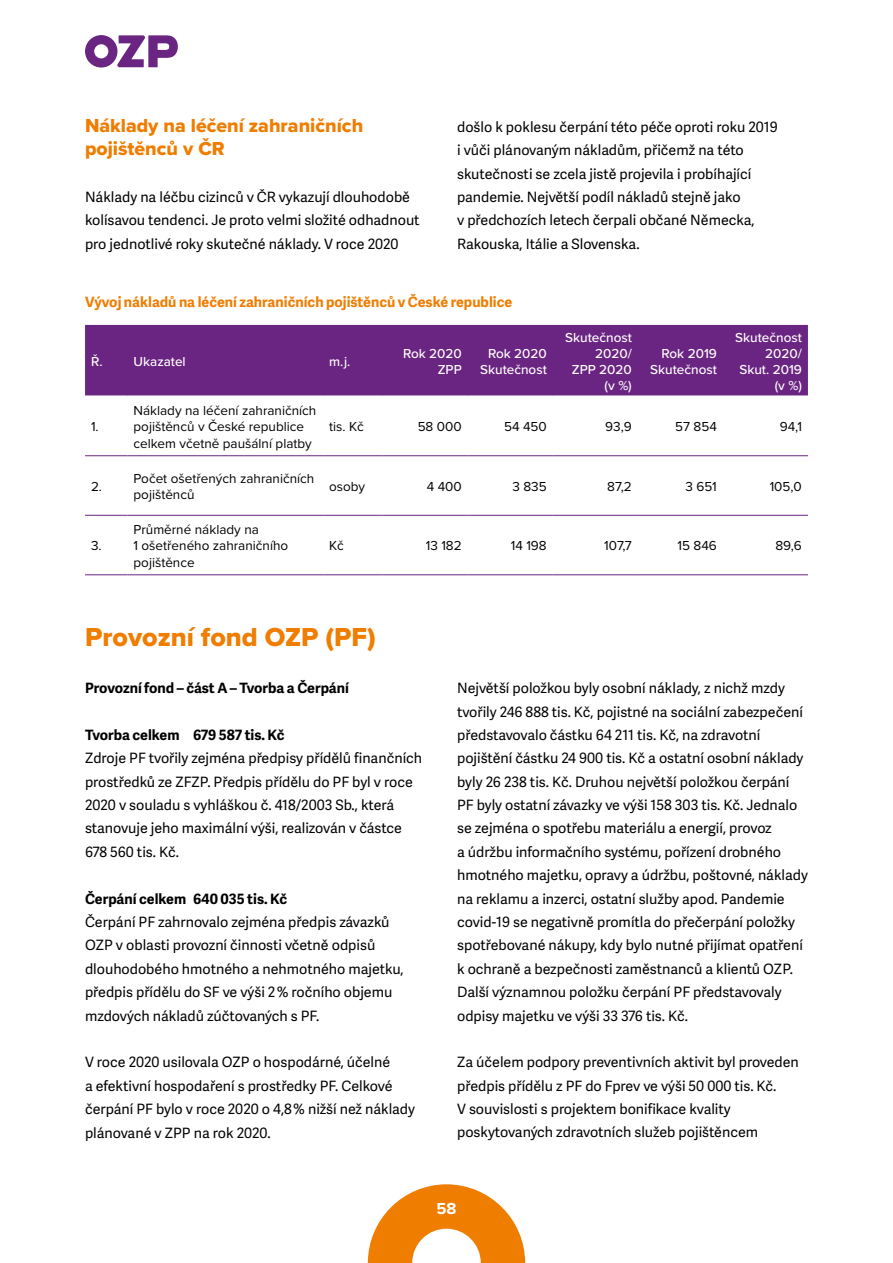
<style>
.page{position:relative;width:893px;height:1263px;background:#fff}
.page>*{position:absolute;margin:0;border:0;box-sizing:border-box;transform-origin:0 0}
.t1{font:27px "Proxima Nova Extrabld";color:#ef7d00}
.t2{font:19.5px/23.4px "Proxima Nova Extrabld";color:#ef7d00}
.t3{font:700 16.5px "Proxima Nova";color:#fff}
.t4{font:14.25px/23.4px "Adelle Sans";color:#000}
.t5{font:700 14.25px "Adelle Sans";color:#ef7d00}
.t6{font:700 14.25px "Adelle Sans";color:#000}
.t7{font:13.5px/16.2px "Proxima Nova";color:#000}
.t8{font:500 13.5px/16.2px "Proxima Nova";color:#fff;text-align:right}
.s1{font-weight:700}
</style>
<div class="page">
<svg style="left:368px;top:1184px;width:157px;height:79px"></svg>
<svg style="left:85px;top:35px;width:93px;height:33px"></svg>
<div style="left:85px;top:325px;width:723px;height:70px;background:#6a2481"></div>
<hr style="left:85px;top:455px;width:43px;height:1px;background:#6a2481">
<hr style="left:128px;top:455px;width:195px;height:1px;background:#6a2481">
<hr style="left:323px;top:455px;width:60px;height:1px;background:#6a2481">
<hr style="left:383px;top:455px;width:85px;height:1px;background:#6a2481">
<hr style="left:468px;top:455px;width:85px;height:1px;background:#6a2481">
<hr style="left:553px;top:455px;width:85px;height:1px;background:#6a2481">
<hr style="left:638px;top:455px;width:85px;height:1px;background:#6a2481">
<hr style="left:723px;top:455px;width:85px;height:1px;background:#6a2481">
<hr style="left:85px;top:515px;width:43px;height:1px;background:#6a2481">
<hr style="left:128px;top:515px;width:195px;height:1px;background:#6a2481">
<hr style="left:323px;top:515px;width:60px;height:1px;background:#6a2481">
<hr style="left:383px;top:515px;width:85px;height:1px;background:#6a2481">
<hr style="left:468px;top:515px;width:85px;height:1px;background:#6a2481">
<hr style="left:553px;top:515px;width:85px;height:1px;background:#6a2481">
<hr style="left:638px;top:515px;width:85px;height:1px;background:#6a2481">
<hr style="left:723px;top:515px;width:85px;height:1px;background:#6a2481">
<hr style="left:85px;top:574px;width:43px;height:1px;background:#6a2481">
<hr style="left:128px;top:574px;width:195px;height:1px;background:#6a2481">
<hr style="left:323px;top:574px;width:60px;height:1px;background:#6a2481">
<hr style="left:383px;top:574px;width:85px;height:1px;background:#6a2481">
<hr style="left:468px;top:574px;width:85px;height:1px;background:#6a2481">
<hr style="left:553px;top:574px;width:85px;height:1px;background:#6a2481">
<hr style="left:638px;top:574px;width:85px;height:1px;background:#6a2481">
<hr style="left:723px;top:574px;width:85px;height:1px;background:#6a2481">
<p class="t2" style="left:85px;top:113px;width:280px">Náklady na léčení zahraničních pojištěnců v ČR</p>
<p class="t4" style="left:85px;top:185px;width:336px">Náklady na léčbu cizinců v ČR vykazují dlouhodobě kolísavou tendenci. Je proto velmi složité odhadnout pro jednotlivé roky skutečné náklady. V roce 2020</p>
<p class="t4" style="left:457px;top:115px;width:322px">došlo k poklesu čerpání této péče oproti roku 2019 i vůči plánovaným nákladům, přičemž na této skutečnosti se zcela jistě projevila i probíhající pandemie. Největší podíl nákladů stejně jako<br>v předchozích letech čerpali občané Německa, Rakouska, Itálie a Slovenska.</p>
<p class="t5" style="left:85px;top:291px;width:429px">Vývoj nákladů na léčení zahraničních pojištěnců v České republice</p>
<p class="t8" style="left:91px;top:353px;width:96px">Ř. Ukazatel</p>
<p class="t8" style="left:329px;top:353px;width:23px">m.j.</p>
<p class="t8" style="left:403px;top:345px;width:60px">Rok 2020<br>ZPP</p>
<p class="t8" style="left:480px;top:345px;width:68px;text-align:center">Rok 2020<br>Skutečnost</p>
<p class="t8" style="left:565px;top:328px;width:68px">Skutečnost<br>2020/<br>ZPP 2020 (v %)</p>
<p class="t8" style="left:650px;top:345px;width:68px">Rok 2019<br>Skutečnost</p>
<p class="t8" style="left:735px;top:328px;width:68px">Skutečnost<br>2020/<br>Skut. 2019 (v %)</p>
<p class="t7" style="left:91px;top:418px;width:9px">1.</p>
<p class="t7" style="left:134px;top:402px;width:184px">Náklady na léčení zahraničních pojištěnců v České republice celkem včetně paušální platby</p>
<p class="t7" style="left:329px;top:418px;width:36px">tis. Kč</p>
<p class="t7" style="left:418px;top:418px;width:46px">58 000</p>
<p class="t7" style="left:504px;top:418px;width:44px">54 450</p>
<p class="t7" style="left:605px;top:418px;width:28px">93,9</p>
<p class="t7" style="left:675px;top:418px;width:43px">57 854</p>
<p class="t7" style="left:780px;top:418px;width:24px">94,1</p>
<p class="t7" style="left:91px;top:478px;width:13px">2.</p>
<p class="t7" style="left:134px;top:469px;width:182px">Počet ošetřených zahraničních pojištěnců</p>
<p class="t7" style="left:329px;top:478px;width:38px">osoby</p>
<p class="t7" style="left:427px;top:478px;width:37px">4 400</p>
<p class="t7" style="left:512px;top:478px;width:36px">3 835</p>
<p class="t7" style="left:607px;top:478px;width:26px">87,2</p>
<p class="t7" style="left:685px;top:478px;width:33px">3 651</p>
<p class="t7" style="left:770px;top:478px;width:34px">105,0</p>
<p class="t7" style="left:91px;top:537px;width:12px">3.</p>
<p class="t7" style="left:134px;top:521px;width:156px">Průměrné náklady na<br>1 ošetřeného zahraničního pojištěnce</p>
<p class="t7" style="left:329px;top:537px;width:16px">Kč</p>
<p class="t7" style="left:426px;top:537px;width:37px">13 182</p>
<p class="t7" style="left:511px;top:537px;width:37px">14 198</p>
<p class="t7" style="left:604px;top:537px;width:29px">107,7</p>
<p class="t7" style="left:677px;top:537px;width:41px">15 846</p>
<p class="t7" style="left:775px;top:537px;width:28px">89,6</p>
<p class="t1" style="left:85px;top:617px;width:199px">Provozní fond OZP</p>
<p class="t1" style="left:325px;top:617px;width:52px">(PF)</p>
<p class="t6" style="left:85px;top:678px;width:265px">Provozní fond – část A – Tvorba a Čerpání</p>
<p class="t4" style="left:85px;top:723px;width:339px"><span class="s1">Tvorba celkem 679 587 tis. Kč<br></span>Zdroje PF tvořily zejména předpisy přídělů finančních prostředků ze ZFZP. Předpis přídělu do PF byl v roce 2020 v souladu s vyhláškou č. 418/2003 Sb., která stanovuje jeho maximální výši, realizován v částce 678 560 tis. Kč.</p>
<p class="t4" style="left:85px;top:886px;width:320px"><span class="s1">Čerpání celkem 640 035 tis. Kč<br></span>Čerpání PF zahrnovalo zejména předpis závazků OZP v oblasti provozní činnosti včetně odpisů dlouhodobého hmotného a nehmotného majetku, předpis přídělu do SF ve výši 2 % ročního objemu mzdových nákladů zúčtovaných s PF.</p>
<p class="t4" style="left:85px;top:1050px;width:332px">V roce 2020 usilovala OZP o hospodárné, účelné<br>a efektivní hospodaření s prostředky PF. Celkové čerpání PF bylo v roce 2020 o 4,8 % nižší než náklady plánované v ZPP na rok 2020.</p>
<p class="t4" style="left:457px;top:676px;width:352px">Největší položkou byly osobní náklady, z nichž mzdy tvořily 246 888 tis. Kč, pojistné na sociální zabezpečení představovalo částku 64 211 tis. Kč, na zdravotní pojištění částku 24 900 tis. Kč a ostatní osobní náklady byly 26 238 tis. Kč. Druhou největší položkou čerpání PF byly ostatní závazky ve výši 158 303 tis. Kč. Jednalo se zejména o spotřebu materiálu a energií, provoz<br>a údržbu informačního systému, pořízení drobného hmotného majetku, opravy a údržbu, poštovné, náklady na reklamu a inzerci, ostatní služby apod. Pandemie covid-19 se negativně promítla do přečerpání položky spotřebované nákupy, kdy bylo nutné přijímat opatření k ochraně a bezpečnosti zaměstnanců a klientů OZP.<br>Další významnou položku čerpání PF představovaly odpisy majetku ve výši 33 376 tis. Kč.</p>
<p class="t4" style="left:457px;top:1050px;width:343px">Za účelem podpory preventivních aktivit byl proveden předpis přídělu z PF do Fprev ve výši 50 000 tis. Kč.<br>V souvislosti s projektem bonifikace kvality poskytovaných zdravotních služeb pojištěncem</p>
<p class="t3" style="left:436px;top:1196px;width:22px">58</p>
</div>
